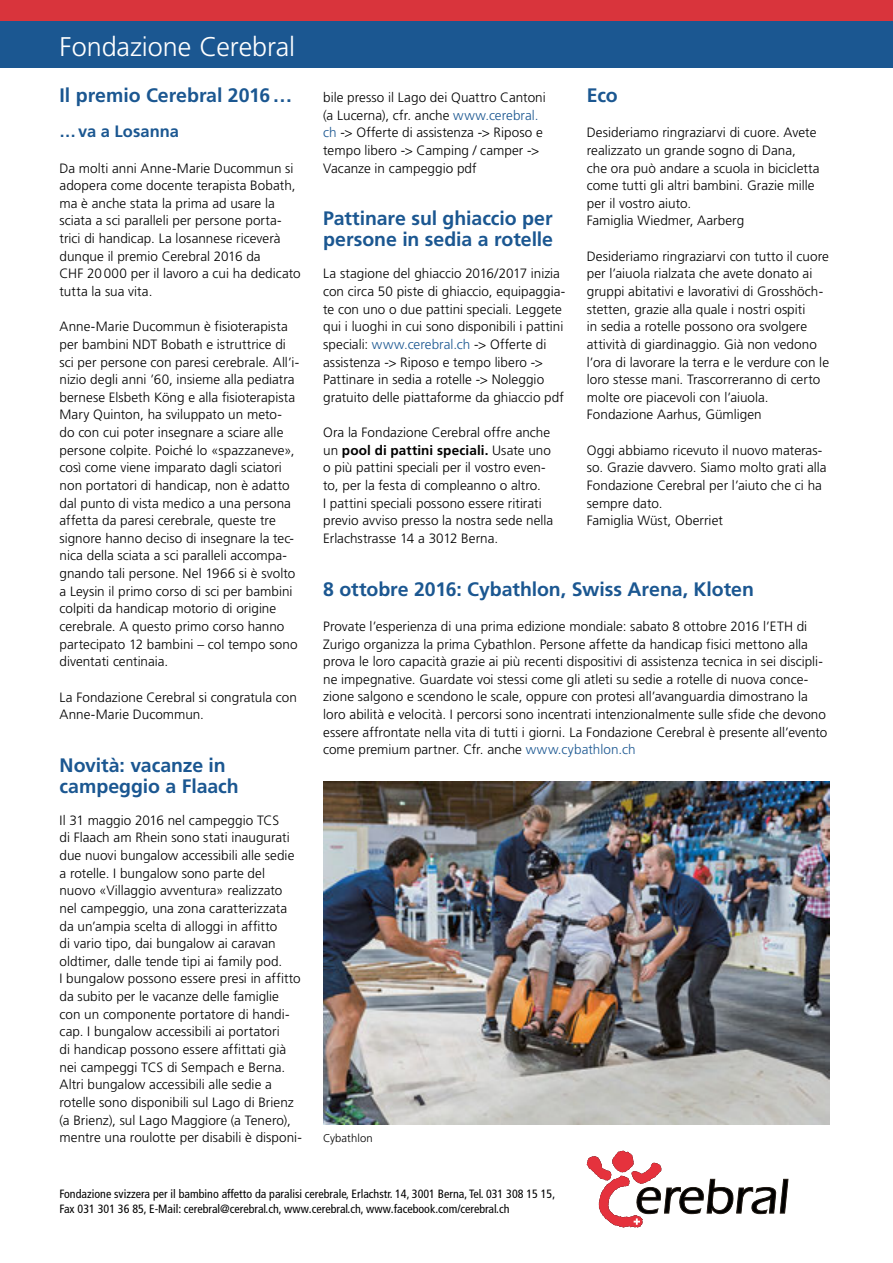
<style>
.page{position:relative;width:893px;height:1263px;background:#fff}
.page>*{position:absolute;margin:0;border:0;box-sizing:border-box;transform-origin:0 0}
.t1{font:300 27px "Frutiger LT Std";color:#fff}
.t2{font:700 19.5px/21px "Frutiger LT Std";letter-spacing:-.005em;color:#1b5791}
.t3{font:700 16.5px "Frutiger LT Std";color:#1b5791}
.t4{font:300 13.5px/17.7px "Frutiger LT Std";color:#000}
.t5{font:condensed 12px/14.4px "Frutiger LT Pro";color:#000}
.t6{font:300 11.25px "Frutiger LT Std";letter-spacing:.01em;color:#000}
.s1{color:#1b5791}
.s2{font-weight:700}
</style>
<div class="page">
<div style="left:0;top:0;width:893px;height:21px;background:#d9343c"></div>
<div style="left:0;top:21px;width:893px;height:47px;background:#1b5791"></div>
<svg style="left:587px;top:1151px;width:201px;height:76px"></svg>
<img style="left:323px;top:781px;width:506px;height:343px">
<h1 class="t1" style="left:60px;top:32px;width:237px">Fondazione Cerebral</h1>
<h2 class="t2" style="left:60px;top:85px;width:234px">Il premio Cerebral 2016…</h2>
<p class="t3" style="left:60px;top:122px;width:121px">…va a Losanna</p>
<p class="t4" style="left:60px;top:159px;width:243px">Da molti anni Anne-Marie Ducommun si adopera come docente terapista Bobath, ma è anche stata la prima ad usare la sciata a sci paralleli per persone porta&shy;trici di handicap. La losannese riceverà dunque il premio Cerebral 2016 da<br>CHF 20000 per il lavoro a cui ha dedicato tutta la sua vita.</p>
<p class="t4" style="left:60px;top:318px;width:241px">Anne-Marie Ducommun è fisioterapista per bambini NDT Bobath e istruttrice di sci per persone con paresi cerebrale. All’i&shy;nizio degli anni ’60, insieme alla pediatra bernese Elsbeth Köng e alla fisioterapista Mary Quinton, ha sviluppato un meto&shy;do con cui poter insegnare a sciare alle persone colpite. Poiché lo «spazzaneve», così come viene imparato dagli sciatori non portatori di handicap, non è adatto dal punto di vista medico a una persona affetta da paresi cerebrale, queste tre signore hanno deciso di insegnare la tec&shy;nica della sciata a sci paralleli accompa&shy;gnando tali persone. Nel 1966 si è svolto a Leysin il primo corso di sci per bambini colpiti da handicap motorio di origine cerebrale. A questo primo corso hanno partecipato 12 bambini – col tempo sono diventati centinaia.</p>
<p class="t4" style="left:60px;top:688px;width:239px">La Fondazione Cerebral si congratula con<br>Anne-Marie Ducommun.</p>
<h2 class="t2" style="left:60px;top:755px;width:181px">Novità: vacanze in campeggio a Flaach</h2>
<p class="t4" style="left:60px;top:811px;width:244px">Il 31 maggio 2016 nel campeggio TCS<br>di Flaach am Rhein sono stati inaugurati due nuovi bungalow accessibili alle sedie a rotelle. I bungalow sono parte del nuovo «Villaggio avventura» realizzato nel campeggio, una zona caratterizzata da un’ampia scelta di alloggi in affitto<br>di vario tipo, dai bungalow ai caravan oldtimer, dalle tende tipi ai family pod.<br>I bungalow possono essere presi in affitto da subito per le vacanze delle famiglie con un componente portatore di handi&shy;cap. I bungalow accessibili ai portatori<br>di handicap possono essere affittati già nei campeggi TCS di Sempach e Berna.<br>Altri bungalow accessibili alle sedie a rotelle sono disponibili sul Lago di Brienz (a Brienz), sul Lago Maggiore (a Tenero), mentre una roulotte per disabili è disponi-</p>
<p class="t4" style="left:323px;top:89px;width:224px">bile presso il Lago dei Quattro Cantoni (a Lucerna), cfr. anche <span class="s1">www.cerebral. ch</span> -&gt; Offerte di assistenza -&gt; Riposo e tempo libero -&gt; Camping / camper -&gt; Vacanze in campeggio pdf</p>
<h2 class="t2" style="left:323px;top:208px;width:231px">Pattinare sul ghiaccio per persone in sedia a rotelle</h2>
<p class="t4" style="left:323px;top:265px;width:244px">La stagione del ghiaccio 2016/2017 inizia con circa 50 piste di ghiaccio, equipaggia&shy;te con uno o due pattini speciali. Leggete qui i luoghi in cui sono disponibili i pattini speciali: <span class="s1">www.cerebral.ch</span> -&gt; Offerte di assistenza -&gt; Riposo e tempo libero -&gt; Pattinare in sedia a rotelle -&gt; Noleggio gratuito delle piattaforme da ghiaccio pdf</p>
<p class="t4" style="left:323px;top:424px;width:232px">Ora la Fondazione Cerebral offre anche un <span class="s2">pool di pattini speciali.</span> Usate uno o più pattini speciali per il vostro even&shy;to, per la festa di compleanno o altro.<br>I pattini speciali possono essere ritirati previo avviso presso la nostra sede nella Erlachstrasse 14 a 3012 Berna.</p>
<h2 class="t2" style="left:587px;top:85px;width:33px">Eco</h2>
<p class="t4" style="left:587px;top:124px;width:234px">Desideriamo ringraziarvi di cuore. Avete realizzato un grande sogno di Dana,<br>che ora può andare a scuola in bicicletta come tutti gli altri bambini. Grazie mille per il vostro aiuto.<br>Famiglia Wiedmer, Aarberg</p>
<p class="t4" style="left:587px;top:247px;width:244px">Desideriamo ringraziarvi con tutto il cuore per l’aiuola rialzata che avete donato ai gruppi abitativi e lavorativi di Grosshöch&shy;stetten, grazie alla quale i nostri ospiti<br>in sedia a rotelle possono ora svolgere attività di giardinaggio. Già non vedono l’ora di lavorare la terra e le verdure con le loro stesse mani. Trascorreranno di certo molte ore piacevoli con l’aiuola.<br>Fondazione Aarhus, Gümligen</p>
<p class="t4" style="left:587px;top:441px;width:241px">Oggi abbiamo ricevuto il nuovo materas&shy;so. Grazie davvero. Siamo molto grati alla<br>Fondazione Cerebral per l’aiuto che ci ha sempre dato.<br>Famiglia Wüst, Oberriet</p>
<h2 class="t2" style="left:323px;top:578px;width:432px">8 ottobre 2016: Cybathlon, Swiss Arena, Kloten</h2>
<p class="t4" style="left:323px;top:617px;width:506px">Provate l’esperienza di una prima edizione mondiale: sabato 8 ottobre 2016 l’ETH di Zurigo organizza la prima Cybathlon. Persone affette da handicap fisici mettono alla prova le loro capacità grazie ai più recenti dispositivi di assistenza tecnica in sei discipli&shy;ne impegnative. Guardate voi stessi come gli atleti su sedie a rotelle di nuova conce&shy;zione salgono e scendono le scale, oppure con protesi all’avanguardia dimostrano la loro abilità e velocità. I percorsi sono incentrati intenzionalmente sulle sfide che devono essere affrontate nella vita di tutti i giorni. La Fondazione Cerebral è presente all’evento come premium partner. Cfr. anche <span class="s1">www.cybathlon.ch</span></p>
<p class="t6" style="left:323px;top:1132px;width:51px">Cybathlon</p>
<p class="t5" style="left:60px;top:1187px;width:497px">Fondazione svizzera per il bambino affetto da paralisi cerebrale, Erlachstr. 14, 3001 Berna, Tel. 031 308 15 15,<br>Fax 031 301 36 85, E-Mail: cerebral@cerebral.ch, www.cerebral.ch, www.facebook.com/cerebral.ch</p>
</div>
